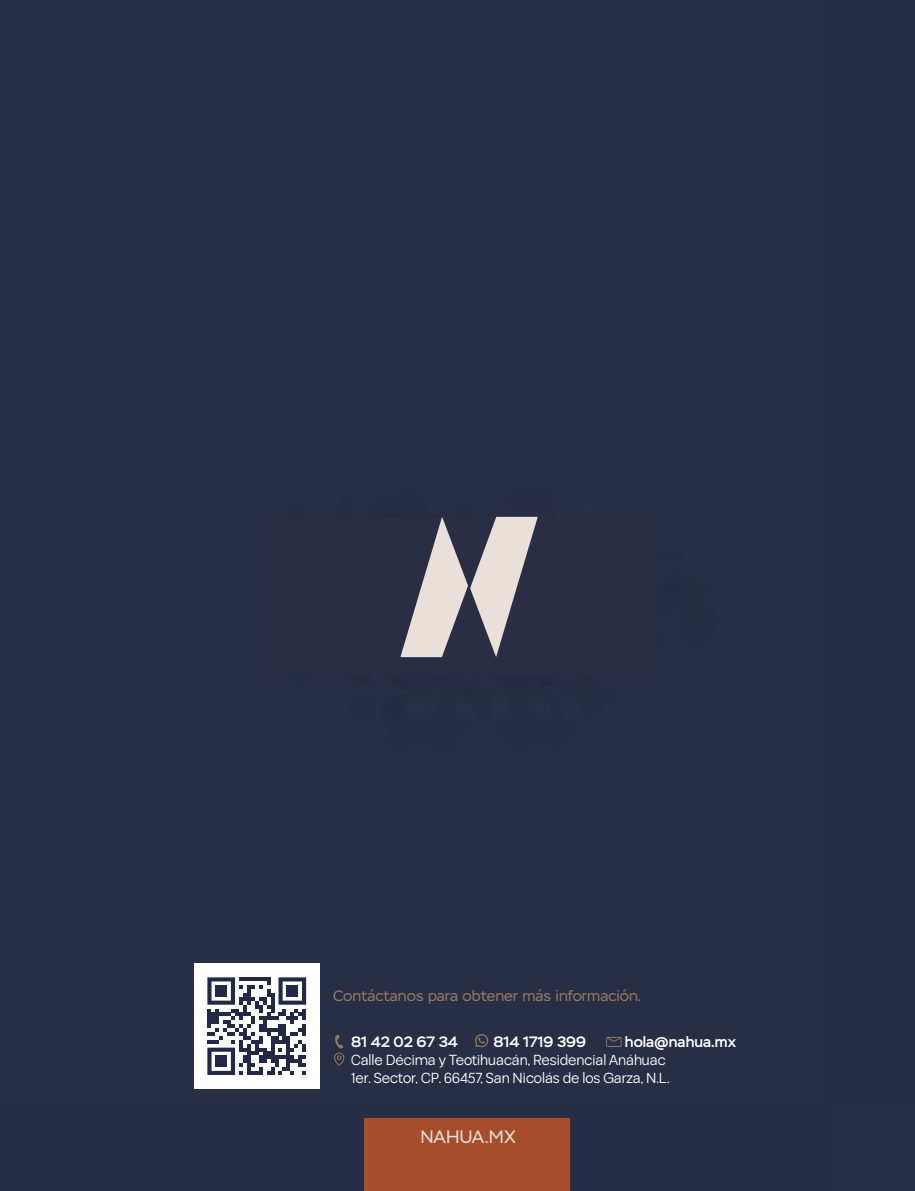
<style>
.page{position:relative;width:915px;height:1191px;background:#fff}
.page>*{position:absolute;margin:0;border:0;box-sizing:border-box;transform-origin:0 0}
.t1{font:18px "Stem";color:#e8e0d9}
.t2{font:300 15px/18px "Mosvita";color:#fff}
.t3{font:15px "Stem";color:#947a5e}
.t4{font:500 15px "Stem";color:#fff}
</style>
<div class="page">
<div style="left:0;top:0;width:914px;height:1191px;background:#272e46"></div>
<div style="left:364px;top:1118px;width:205px;height:73px;background:#a64d2b"></div>
<svg style="left:475px;top:1034px;width:13px;height:13px"></svg>
<svg style="left:606px;top:1036px;width:15px;height:11px"></svg>
<div style="left:264px;top:517px;width:391px;height:158px;background:#292e45"></div>
<svg style="left:400px;top:517px;width:137px;height:140px"></svg>
<div style="left:194px;top:963px;width:125px;height:126px;background:#fff"></div>
<svg style="left:207px;top:977px;width:99px;height:98px"></svg>
<div style="left:215px;top:985px;width:12px;height:12px;background:#222946"></div>
<div style="left:286px;top:985px;width:12px;height:12px;background:#222946"></div>
<div style="left:215px;top:1055px;width:12px;height:12px;background:#222946"></div>
<svg style="left:334px;top:1034px;width:10px;height:31px"></svg>
<p class="t3" style="left:333px;top:987px;width:309px">Contáctanos para obtener más información.</p>
<p class="t4" style="left:351px;top:1032px;width:108px">81 42 02 67 34</p>
<p class="t4" style="left:493px;top:1032px;width:94px">814 1719 399</p>
<p class="t4" style="left:624px;top:1032px;width:112px">hola@nahua.mx</p>
<p class="t2" style="left:351px;top:1051px;width:320px">Calle Décima y Teotihuacán, Residencial Anáhuac<br>1er. Sector, CP. 66457, San Nicolás de los Garza, N.L.</p>
<p class="t1" style="left:420px;top:1125px;width:97px">NAHUA.MX</p>
</div>
